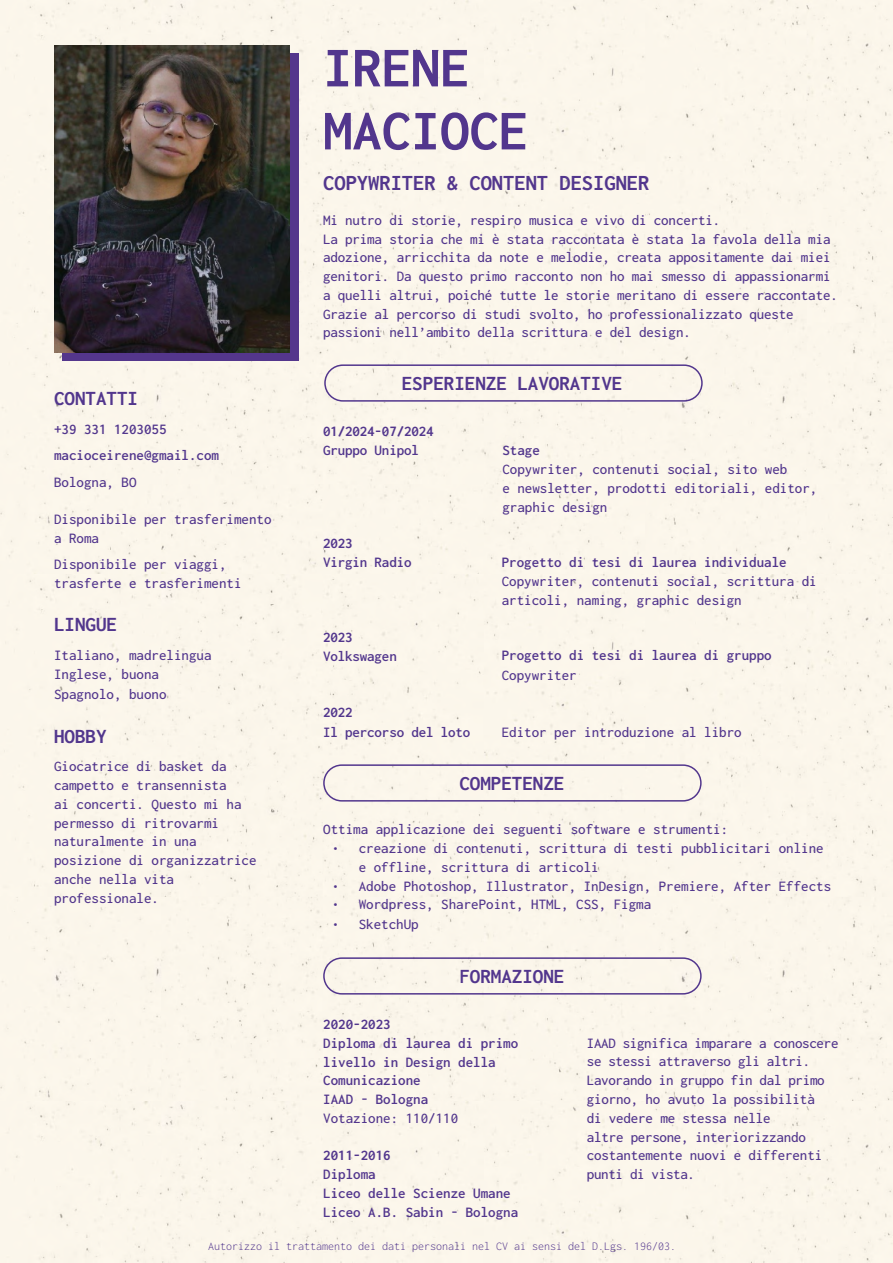
<style>
.page{position:relative;width:893px;height:1263px;background:#fff}
.page>*{position:absolute;margin:0;border:0;box-sizing:border-box;transform-origin:0 0}
.t1{font:58.5px/63px "Inconsolata";color:#52368d}
.t2{font:22.5px "Inconsolata";color:#52368d}
.t3{font:21px "Inconsolata";color:#52368d}
.t4{font:15px/18.8px "Inconsolata";color:#52368d}
.t5{font:15px/18.8px "Inconsolata";letter-spacing:-.02em;color:#52368d}
.t6{font:12px "Inconsolata";color:#52368d}
</style>
<div class="page">
<div style="left:0;top:0;width:893px;height:574px;background:#fbf6eb"></div>
<div style="left:0;top:574px;width:893px;height:527px;background:#fbf6eb"></div>
<div style="left:0;top:1101px;width:893px;height:162px;background:#fbf6eb"></div>
<div style="left:62px;top:53px;width:237px;height:308px;background:#54368c"></div>
<div style="left:324px;top:364px;width:379px;height:38px;border:2px solid #52368d;border-radius:18px"></div>
<div style="left:323px;top:764px;width:379px;height:37px;border:2px solid #52368d;border-radius:18px"></div>
<div style="left:323px;top:957px;width:379px;height:37px;border:2px solid #52368d;border-radius:18px"></div>
<img style="left:54px;top:45px;width:236px;height:308px">
<h1 class="t1" style="left:323px;top:37px;width:206px">IRENE<br>MACIOCE</h1>
<h2 class="t2" style="left:323px;top:168px;width:328px">COPYWRITER &amp; CONTENT DESIGNER</h2>
<p class="t4" style="left:323px;top:211px;width:516px">Mi nutro di storie, respiro musica e vivo di concerti.<br>La prima storia che mi è stata raccontata è stata la favola della mia adozione, arricchita da note e melodie, creata appositamente dai miei genitori. Da questo primo racconto non ho mai smesso di appassionarmi a quelli altrui, poiché tutte le storie meritano di essere raccontate.<br>Grazie al percorso di studi svolto, ho professionalizzato queste passioni nell’ambito della scrittura e del design.</p>
<h3 class="t3" style="left:402px;top:369px;width:222px">ESPERIENZE LAVORATIVE</h3>
<p class="t4" style="left:323px;top:422px;width:112px">01/2024-07/2024<br>Gruppo Unipol</p>
<h3 class="t3" style="left:54px;top:384px;width:85px">CONTATTI</h3>
<p class="t4" style="left:54px;top:416px;width:166px;line-height:26.2px">+39 331 1203055 macioceirene@gmail.com<br>Bologna, BO</p>
<p class="t4" style="left:54px;top:510px;width:219px">Disponibile per trasferimento a Roma</p>
<p class="t4" style="left:54px;top:555px;width:189px">Disponibile per viaggi, trasferte e trasferimenti</p>
<h3 class="t3" style="left:54px;top:610px;width:64px">LINGUE</h3>
<p class="t4" style="left:54px;top:646px;width:159px;line-height:19.2px">Italiano, madrelingua<br>Inglese, buona<br>Spagnolo, buono</p>
<h3 class="t3" style="left:54px;top:721px;width:54px">HOBBY</h3>
<p class="t4" style="left:54px;top:757px;width:204px">Giocatrice di basket da campetto e transennista<br>ai concerti. Questo mi ha permesso di ritrovarmi naturalmente in una posizione di organizzatrice anche nella vita professionale.</p>
<p class="t4" style="left:502px;top:441px;width:316px">Stage<br>Copywriter, contenuti social, sito web<br>e newsletter, prodotti editoriali, editor, graphic design</p>
<p class="t4" style="left:323px;top:534px;width:90px">2023<br>Virgin Radio</p>
<p class="t4" style="left:502px;top:553px;width:316px">Progetto di tesi di laurea individuale<br>Copywriter, contenuti social, scrittura di articoli, naming, graphic design</p>
<p class="t4" style="left:323px;top:628px;width:75px">2023<br>Volkswagen</p>
<p class="t4" style="left:502px;top:646px;width:272px;line-height:19.5px">Progetto di tesi di laurea di gruppo<br>Copywriter</p>
<p class="t4" style="left:323px;top:703px;width:149px;line-height:19.5px">2022<br>Il percorso del loto</p>
<p class="t4" style="left:502px;top:723px;width:241px">Editor per introduzione al libro</p>
<h3 class="t3" style="left:459px;top:769px;width:106px">COMPETENZE</h3>
<p class="t4" style="left:323px;top:820px;width:406px">Ottima applicazione dei seguenti software e strumenti:</p>
<p class="t4" style="left:359px;top:839px;width:467px;text-indent:-27px">• creazione di contenuti, scrittura di testi pubblicitari online e offline, scrittura di articoli</p>
<p class="t4" style="left:332px;top:877px;width:501px">• Adobe Photoshop, Illustrator, InDesign, Premiere, After Effects</p>
<p class="t4" style="left:332px;top:895px;width:321px">• Wordpress, SharePoint, HTML, CSS, Figma</p>
<p class="t4" style="left:332px;top:915px;width:88px">• SketchUp</p>
<h3 class="t3" style="left:459px;top:962px;width:106px">FORMAZIONE</h3>
<p class="t4" style="left:323px;top:1015px;width:196px">2020-2023<br>Diploma di laurea di primo livello in Design della<br>Comunicazione<br>IAAD - Bologna<br>Votazione: 110/110</p>
<p class="t4" style="left:323px;top:1146px;width:196px">2011-2016<br>Diploma<br>Liceo delle Scienze Umane<br>Liceo A.B. Sabin - Bologna</p>
<p class="t6" style="left:208px;top:1238px;width:469px">Autorizzo il trattamento dei dati personali nel CV ai sensi del D.Lgs. 196/03.</p>
<p class="t5" style="left:587px;top:1034px;width:253px">IAAD significa imparare a conoscere se stessi attraverso gli altri.<br>Lavorando in gruppo fin dal primo giorno, ho avuto la possibilità<br>di vedere me stessa nelle<br>altre persone, interiorizzando costantemente nuovi e differenti punti di vista.</p>
</div>
